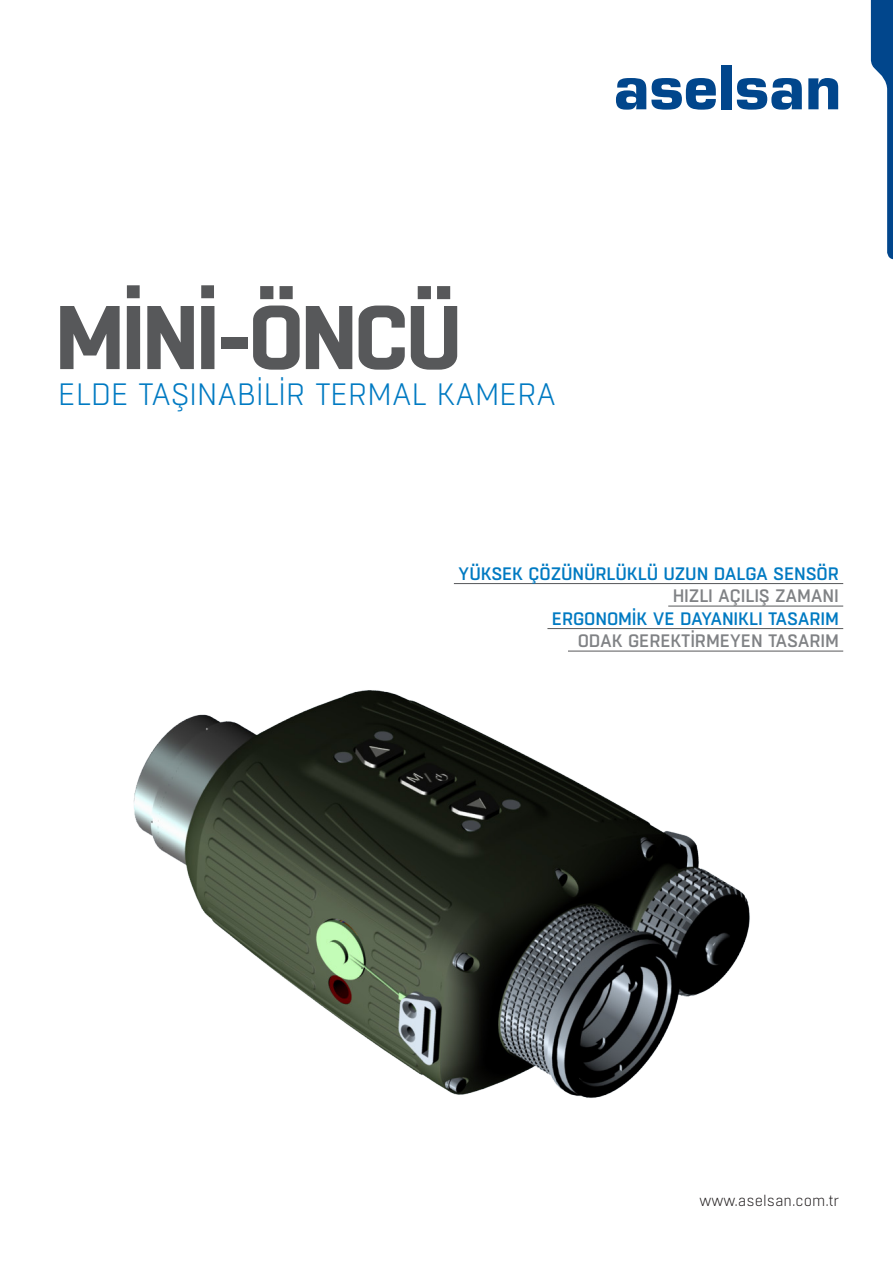
<style>
.page{position:relative;width:893px;height:1263px;background:#fff}
.page>*{position:absolute;margin:0;border:0;box-sizing:border-box;transform-origin:0 0}
.t1{font:700 90px "Boxed";letter-spacing:-.04em;color:#57585a}
.t2{font:300 30.9px "Boxed";letter-spacing:-.015em;color:#007ac2}
.t3{font:500 18px "Boxed";letter-spacing:-.01em;color:#007ac2}
.t4{font:500 18px "Boxed";letter-spacing:-.01em;color:#808285}
.t5{font:300 15px "Boxed";color:#231f20}
</style>
<div class="page">
<svg style="left:616px;top:78px;width:100px;height:32px"></svg>
<div style="left:721px;top:65px;width:10px;height:44px;background:#01468c"></div>
<svg style="left:737px;top:78px;width:65px;height:32px"></svg>
<svg style="left:808px;top:78px;width:30px;height:31px"></svg>
<svg style="left:871px;top:0;width:22px;height:259px"></svg>
<img style="left:133px;top:690px;width:617px;height:408px">
<hr style="left:454px;top:583px;width:389px;height:1px;background:#57585a">
<hr style="left:668px;top:606px;width:175px;height:1px;background:#57585a">
<hr style="left:547px;top:628px;width:296px;height:1px;background:#57585a">
<hr style="left:568px;top:651px;width:275px;height:1px;background:#57585a">
<p class="t1" style="left:55px;top:277px;width:409px">MİNİ-ÖNCÜ</p>
<p class="t2" style="left:58px;top:375px;width:500px">ELDE TAŞINABİLİR TERMAL KAMERA</p>
<p class="t3" style="left:458px;top:562px;width:382px">YÜKSEK ÇÖZÜNÜRLÜKLÜ UZUN DALGA SENSÖR</p>
<p class="t4" style="left:673px;top:584px;width:168px">HIZLI AÇILIŞ ZAMANI</p>
<p class="t3" style="left:552px;top:607px;width:289px">ERGONOMİK VE DAYANIKLI TASARIM</p>
<p class="t4" style="left:578px;top:629px;width:263px">ODAK GEREKTİRMEYEN TASARIM</p>
<p class="t5" style="left:700px;top:1191px;width:141px">www.aselsan.com.tr</p>
</div>
